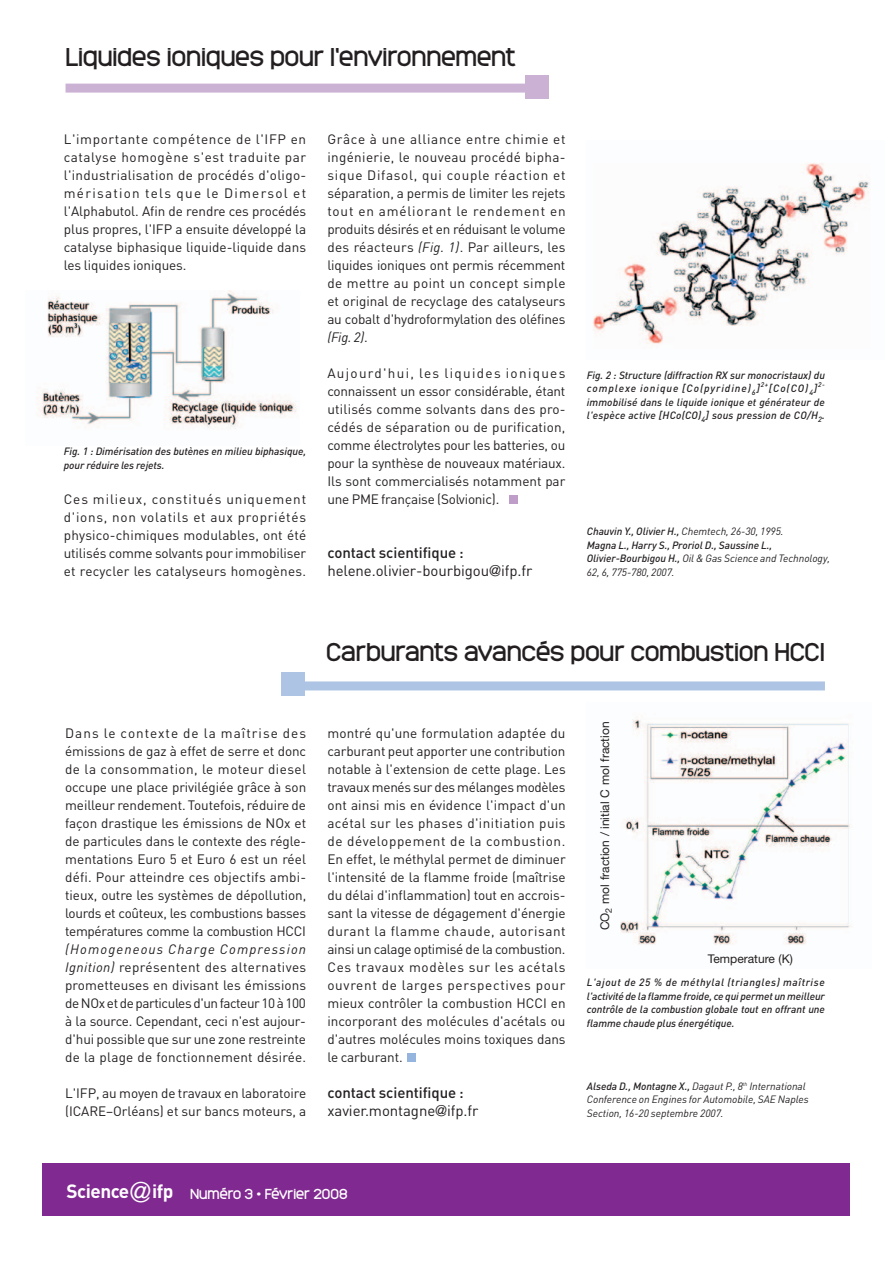
<style>
.page{position:relative;width:893px;height:1263px;background:#fff}
.page>*{position:absolute;margin:0;border:0;box-sizing:border-box;transform-origin:0 0}
.t1{font:24px "Monark";color:#231f20}
.t2{font:15px/18px "DIN";letter-spacing:-.005em;color:#231f20}
.t3{font:13.5px/18px "DIN";letter-spacing:-.005em;color:#231f20;text-align:justify}
.t4{font:13.5px "Monark";color:#fff}
.t5{font:12px "Helvetica Neue";color:#231f20}
.t6{font:italic 500 10.5px/13.5px "DIN";letter-spacing:-.005em;color:#231f20}
.t7{font:italic 10.5px/13.5px "DIN";letter-spacing:-.005em;color:#231f20}
.t8{font:italic 500 6.75px "DIN";color:#231f20}
.s1{font-style:italic}
.s2{font-weight:500}
.s3{font-family:"Helvetica";font-weight:300}
.s4{font-weight:400}
.s5{font-family:"DIN";font-weight:700;font-size:18.9px}
.s6{font-family:"Helvetica";font-weight:300;font-size:27.45px}
</style>
<div class="page">
<div style="left:43px;top:1164px;width:807px;height:52px;background:#802990"></div>
<div style="left:407px;top:1053px;width:9px;height:9px;background:#95b5de"></div>
<div style="left:66px;top:84px;width:464px;height:9px;background:#cbb2d5"></div>
<div style="left:526px;top:76px;width:23px;height:23px;background:#cbb2d5"></div>
<div style="left:285px;top:681px;width:540px;height:9px;background:#adc4e5"></div>
<div style="left:282px;top:672px;width:23px;height:24px;background:#adc4e5"></div>
<div style="left:509px;top:495px;width:9px;height:9px;background:#be9dc9"></div>
<img style="left:620px;top:716px;width:232px;height:229px">
<img style="left:37px;top:291px;width:260px;height:138px">
<img style="left:593px;top:163px;width:277px;height:184px">
<h1 class="t1" style="left:66px;top:40px;width:452px">Liquides ioniques pour l'environnement</h1>
<p class="t3" style="left:64px;top:130px;width:244px">L'importante compétence de l'IFP en catalyse homogène s'est traduite par l'industrialisation de procédés d'oligo&shy;mérisation tels que le Dimersol et l'Alphabutol. Afin de rendre ces procédés plus propres, l'IFP a ensuite développé la catalyse biphasique liquide-liquide dans les liquides ioniques.</p>
<p class="t6" style="left:64px;top:444px;width:244px">Fig. 1 : Dimérisation des butènes en milieu biphasique, pour réduire les rejets.</p>
<p class="t3" style="left:64px;top:490px;width:244px">Ces milieux, constitués uniquement d'ions, non volatils et aux propriétés physico-chimiques modulables, ont été utilisés comme solvants pour immobiliser et recycler les catalyseurs homogènes.</p>
<p class="t3" style="left:327px;top:130px;width:240px">Grâce à une alliance entre chimie et ingénierie, le nouveau procédé bipha&shy;sique Difasol, qui couple réaction et séparation, a permis de limiter les rejets tout en améliorant le rendement en produits désirés et en réduisant le volume des réacteurs <span class="s1">(Fig. 1)</span>. Par ailleurs, les liquides ioniques ont permis récemment de mettre au point un concept simple et original de recyclage des catalyseurs au cobalt d'hydroformylation des oléfines <span class="s1">(Fig. 2)</span>.</p>
<p class="t3" style="left:327px;top:364px;width:240px">Aujourd'hui, les liquides ioniques connaissent un essor considérable, étant utilisés comme solvants dans des pro&shy;cédés de séparation ou de purification, comme électrolytes pour les batteries, ou pour la synthèse de nouveaux matériaux.<br>Ils sont commercialisés notamment par une PME française (Solvionic).</p>
<p class="t2" style="left:327px;top:543px;width:206px"><span class="s2">contact scientifique : </span>helene.olivier-bourbigou<span class="s3">@</span>ifp.fr</p>
<p class="t6" style="left:587px;top:368px;width:240px">Fig. 2 : Structure (diffraction RX sur monocristaux) du complexe ionique [Co(pyridine)<sub>6</sub>]</p>
<p class="t8" style="left:761px;top:380px;width:9px">2+</p>
<p class="t6" style="left:769px;top:381px;width:50px">[Co(CO)<sub>4</sub>]</p>
<p class="t8" style="left:818px;top:380px;width:8px">2-</p>
<p class="t6" style="left:587px;top:395px;width:240px">immobilisé dans le liquide ionique et générateur de l'espèce active [HCo(CO)<sub>4</sub>] sous pression de CO/H<sub>2</sub>.</p>
<p class="t6" style="left:587px;top:525px;width:245px">Chauvin Y., Olivier H., <span class="s4">Chemtech, 26-30, 1995.<br></span>Magna L., Harry S., Proriol D., Saussine L., Olivier-Bourbigou H., <span class="s4">Oil &amp; Gas Science and Technology, 62, 6, 775-780, 2007.</span></p>
<h1 class="t1" style="left:326px;top:635px;width:500px">Carburants avancés pour combustion HCCI</h1>
<p class="t3" style="left:65px;top:724px;width:243px">Dans le contexte de la maîtrise des émissions de gaz à effet de serre et donc de la consommation, le moteur diesel occupe une place privilégiée grâce à son meilleur rendement. Toutefois, réduire de façon drastique les émissions de NOx et de particules dans le contexte des régle&shy;mentations Euro 5 et Euro 6 est un réel défi. Pour atteindre ces objectifs ambi&shy;tieux, outre les systèmes de dépollution, lourds et coûteux, les combustions basses températures comme la combustion HCCI</p>
<p class="t3" style="left:65px;top:940px;width:243px"><span class="s1">(Homogeneous Charge Compression Ignition)</span> représentent des alternatives prometteuses en divisant les émissions de NOx et de particules d'un facteur 10 à 100 à la source. Cependant, ceci n'est aujour&shy;d'hui possible que sur une zone restreinte de la plage de fonctionnement désirée.</p>
<p class="t3" style="left:65px;top:1084px;width:243px">L'IFP, au moyen de travaux en laboratoire (ICARE–Orléans) et sur bancs moteurs, a</p>
<p class="t3" style="left:327px;top:724px;width:240px">montré qu'une formulation adaptée du carburant peut apporter une contribution notable à l'extension de cette plage. Les travaux menés sur des mélanges modèles ont ainsi mis en évidence l'impact d'un acétal sur les phases d'initiation puis de développement de la combustion.<br>En effet, le méthylal permet de diminuer l'intensité de la flamme froide (maîtrise du délai d'inflammation) tout en accrois&shy;sant la vitesse de dégagement d'énergie durant la flamme chaude, autorisant ainsi un calage optimisé de la combustion.<br>Ces travaux modèles sur les acétals ouvrent de larges perspectives pour mieux contrôler la combustion HCCI en incorporant des molécules d'acétals ou d'autres molécules moins toxiques dans le carburant.</p>
<p class="t2" style="left:327px;top:1083px;width:153px"><span class="s2">contact scientifique : </span>xavier.montagne<span class="s3">@</span>ifp.fr</p>
<p class="t5" style="left:600px;top:930px;width:210px;rotate:-90deg">CO<sub>2</sub> mol fraction / initial C mol fraction</p>
<p class="t5" style="left:708px;top:954px;width:86px">Temperature (K)</p>
<p class="t6" style="left:587px;top:975px;width:240px;text-align:justify">L'ajout de 25 % de méthylal (triangles) maîtrise l'activité de la flamme froide, ce qui permet un meilleur contrôle de la combustion globale tout en offrant une flamme chaude plus énergétique.</p>
<p class="t7" style="left:587px;top:1079px;width:223px"><span class="s2">Alseda D., Montagne X.,</span> Dagaut P., 8<sup>th</sup> International<br>Conference on Engines for Automobile, SAE Naples<br>Section, 16-20 septembre 2007.</p>
<p class="t4" style="left:67px;top:1184px;width:283px"><span class="s5">Science</span><span class="s6">@</span><span class="s5">ifp</span> Numéro 3 • Février 2008</p>
</div>
